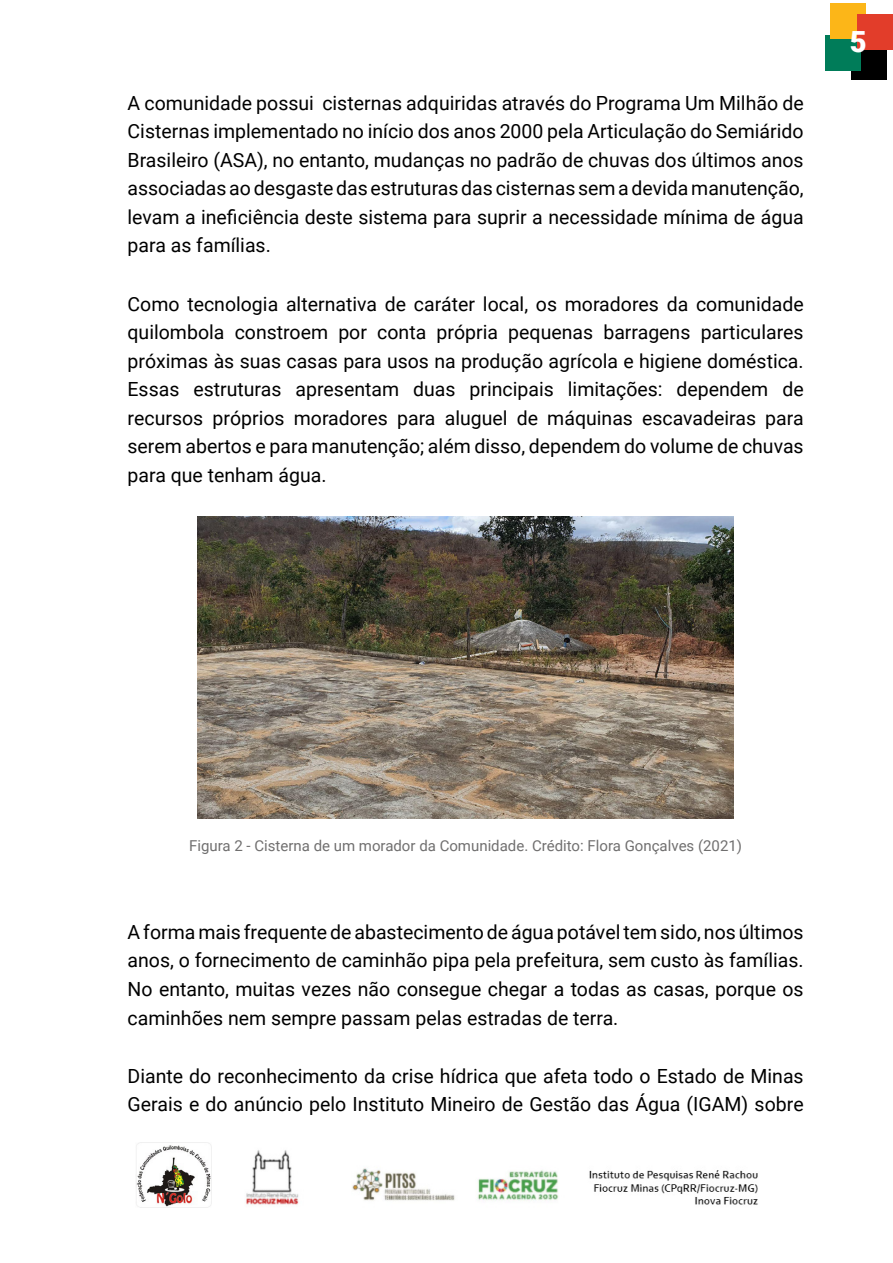
<style>
.page{position:relative;width:893px;height:1263px;background:#fff}
.page>*{position:absolute;margin:0;border:0;box-sizing:border-box;transform-origin:0 0}
.t1{font:900 29.25px "Roboto";color:#fff}
.t2{font:19.5px/28.5px "Roboto";color:#000;text-align:justify}
.t3{font:15px "Roboto";color:#706f6f}
</style>
<div class="page">
<img style="left:246px;top:1150px;width:512px;height:56px">
<img style="left:136px;top:1143px;width:76px;height:65px">
<img style="left:198px;top:517px;width:536px;height:301px">
<div style="left:851px;top:44px;width:36px;height:36px;background:#000"></div>
<div style="left:825px;top:35px;width:36px;height:36px;background:#007c59"></div>
<div style="left:830px;top:3px;width:36px;height:36px;background:#fcb618"></div>
<div style="left:857px;top:14px;width:36px;height:35px;background:#e23d2a"></div>
<p class="t2" style="left:128px;top:88px;width:678px">A comunidade possui cisternas adquiridas através do Programa Um Milhão de Cisternas implementado no início dos anos 2000 pela Articulação do Semiárido Brasileiro (ASA), no entanto, mudanças no padrão de chuvas dos últimos anos associadas ao desgaste das estruturas das cisternas sem a devida manutenção, levam a ineficiência deste sistema para suprir a necessidade mínima de água para as famílias.</p>
<p class="t2" style="left:128px;top:289px;width:678px">Como tecnologia alternativa de caráter local, os moradores da comunidade quilombola constroem por conta própria pequenas barragens particulares próximas às suas casas para usos na produção agrícola e higiene doméstica.<br>Essas estruturas apresentam duas principais limitações: dependem de recursos próprios moradores para aluguel de máquinas escavadeiras para serem abertos e para manutenção; além disso, dependem do volume de chuvas para que tenham água.</p>
<h1 class="t1" style="left:850px;top:21px;width:18px">5</h1>
<p class="t3" style="left:189px;top:835px;width:554px">Figura 2 - Cisterna de um morador da Comunidade. Crédito: Flora Gonçalves (2021)</p>
<p class="t2" style="left:128px;top:917px;width:678px">A forma mais frequente de abastecimento de água potável tem sido, nos últimos anos, o fornecimento de caminhão pipa pela prefeitura, sem custo às famílias.<br>No entanto, muitas vezes não consegue chegar a todas as casas, porque os caminhões nem sempre passam pelas estradas de terra.</p>
<p class="t2" style="left:128px;top:1061px;width:678px">Diante do reconhecimento da crise hídrica que afeta todo o Estado de Minas<br>Gerais e do anúncio pelo Instituto Mineiro de Gestão das Água (IGAM) sobre</p>
</div>
